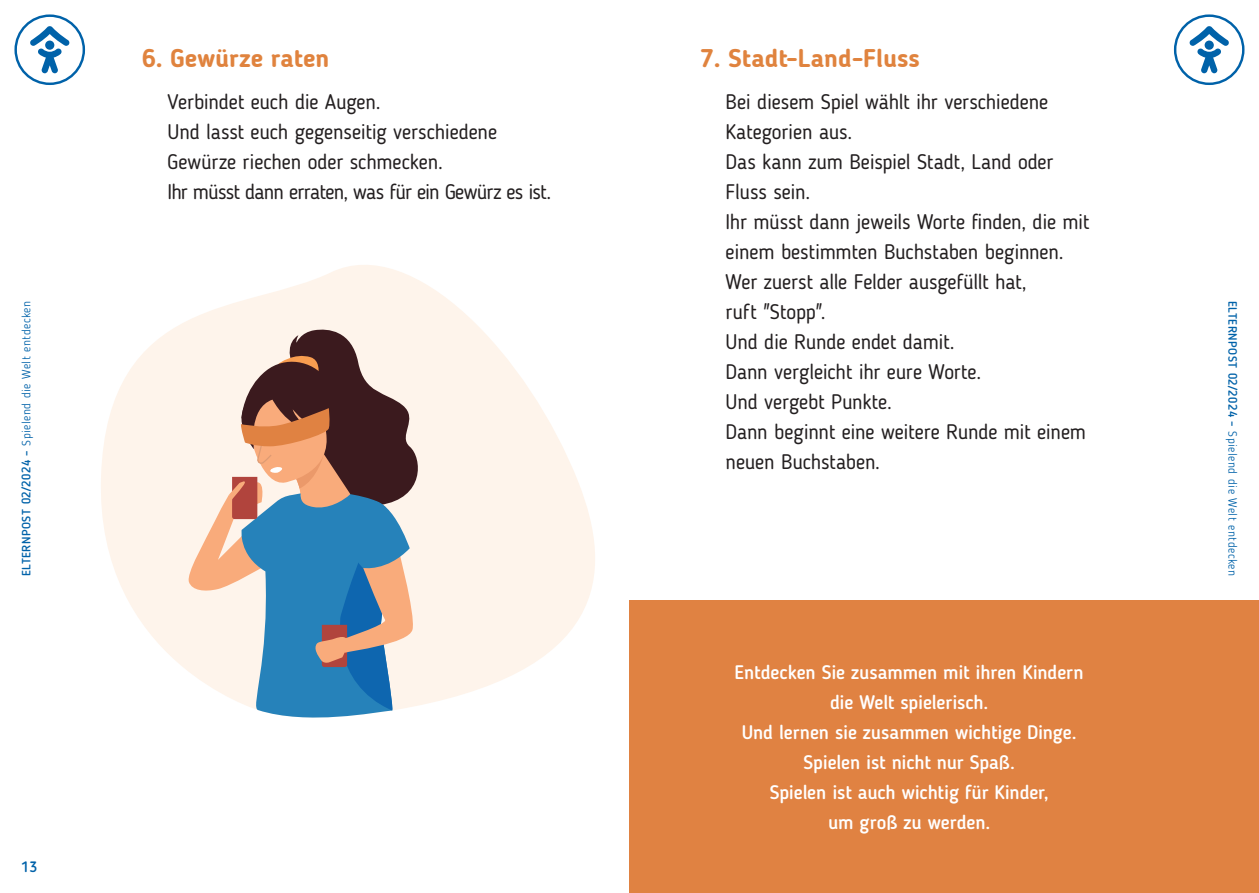
<style>
.page{position:relative;width:1259px;height:893px;background:#fff}
.page>*{position:absolute;margin:0;border:0;box-sizing:border-box;transform-origin:0 0}
.t1{font:700 25.5px "Blogger Sans";color:#e0833e}
.t2{font:21px/30px "Blogger Sans";letter-spacing:-.015em;color:#231f20}
.t3{font:500 19.5px/30px "Blogger Sans";letter-spacing:-.01em;color:#fff;text-align:center}
.t4{font:500 15px "Blogger Sans";color:#0062a9}
.t5{font:300 12px "Blogger Sans";letter-spacing:.04em;color:#0062a9}
.s1{font-weight:500}
</style>
<div class="page">
<svg style="left:1174px;top:14px;width:70px;height:71px"></svg>
<svg style="left:14px;top:14px;width:71px;height:71px"></svg>
<div style="left:629px;top:601px;width:630px;height:292px;background:#e08242"></div>
<svg style="left:101px;top:265px;width:494px;height:439px;fill:#fef4eb"></svg>
<svg style="left:186px;top:328px;width:239px;height:390px;background:#a0a3a9"></svg>
<p class="t1" style="left:700px;top:42px;width:221px">7. Stadt-Land-Fluss</p>
<p class="t2" style="left:725px;top:86px;width:365px">Bei diesem Spiel wählt ihr verschiedene<br>Kategorien aus.<br>Das kann zum Beispiel Stadt, Land oder<br>Fluss sein.<br>Ihr müsst dann jeweils Worte finden, die mit einem bestimmten Buchstaben beginnen.<br>Wer zuerst alle Felder ausgefüllt hat,<br>ruft "Stopp".<br>Und die Runde endet damit.<br>Dann vergleicht ihr eure Worte.<br>Und vergebt Punkte.<br>Dann beginnt eine weitere Runde mit einem neuen Buchstaben.</p>
<p class="t1" style="left:142px;top:42px;width:189px">6. Gewürze raten</p>
<p class="t2" style="left:168px;top:86px;width:385px">Verbindet euch die Augen.<br>Und lasst euch gegenseitig verschiedene Gewürze riechen oder schmecken.<br>Ihr müsst dann erraten, was für ein Gewürz es ist.</p>
<p class="t5" style="left:19px;top:576px;width:277px;rotate:-90deg"><span class="s1">ELTERNPOST 02/2024 –</span> Spielend die Welt entdecken</p>
<p class="t5" style="left:1240px;top:301px;width:277px;rotate:90deg"><span class="s1">ELTERNPOST 02/2024 –</span> Spielend die Welt entdecken</p>
<p class="t4" style="left:21px;top:857px;width:18px">13</p>
<p class="t3" style="left:734px;top:657px;width:351px">Entdecken Sie zusammen mit ihren Kindern die Welt spielerisch.<br>Und lernen sie zusammen wichtige Dinge.<br>Spielen ist nicht nur Spaß.<br>Spielen ist auch wichtig für Kinder,<br>um groß zu werden.</p>
</div>
